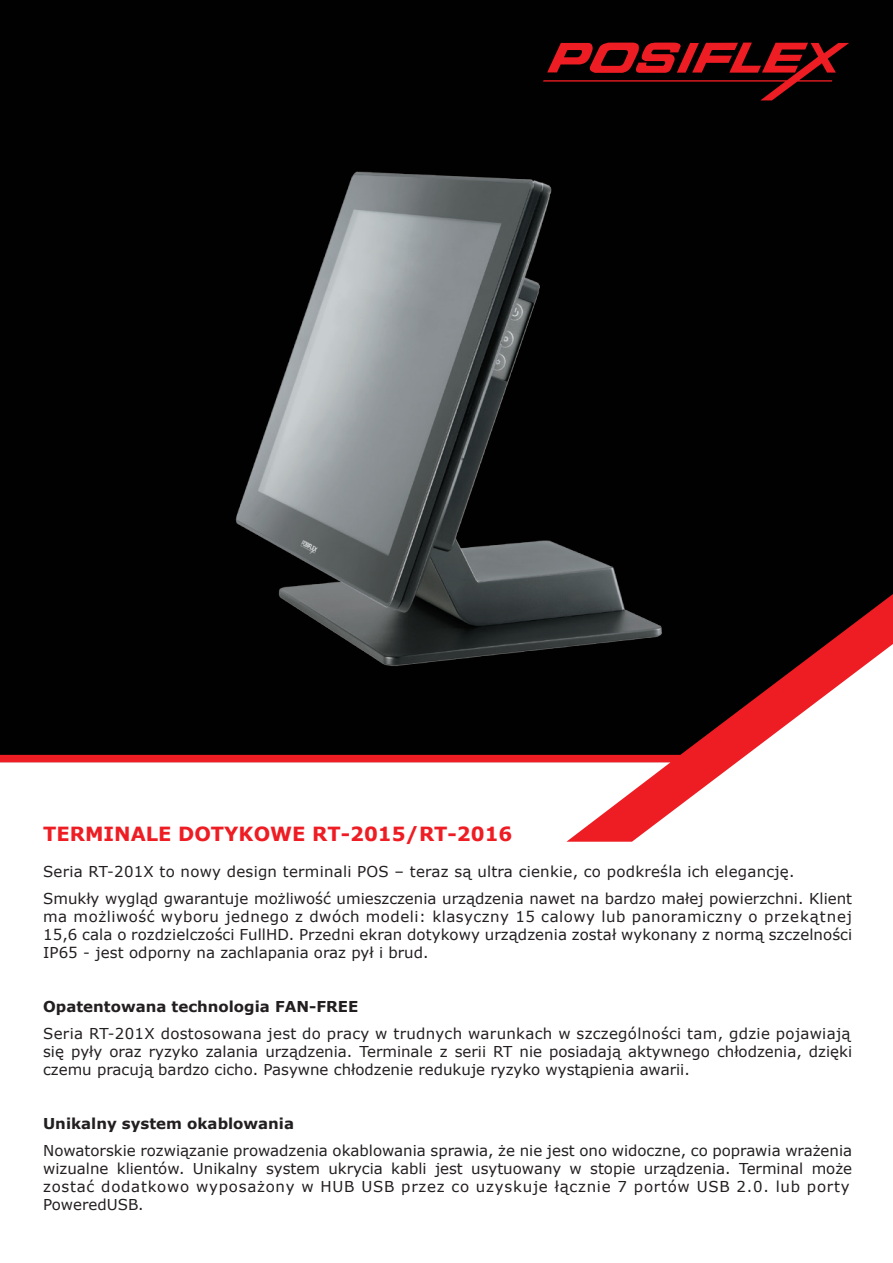
<style>
.page{position:relative;width:893px;height:1263px;background:#fff}
.page>*{position:absolute;margin:0;border:0;box-sizing:border-box;transform-origin:0 0}
.t1{font:700 19.5px "Verdana";color:#ee1d23}
.t2{font:15px/18px "Verdana";color:#231f20}
.t3{font:700 15px "Verdana";color:#231f20}
</style>
<div class="page">
<div style="left:0;top:0;width:893px;height:533px;background:#010101"></div>
<img style="left:196px;top:53px;width:501px;height:480px">
<svg style="left:543px;top:43px;width:306px;height:57px;background:#4c090b"></svg>
<svg style="left:0;top:533px;width:893px;height:309px;fill:#010101"></svg>
<h1 class="t1" style="left:43px;top:820px;width:471px">TERMINALE DOTYKOWE RT-2015/RT-2016</h1>
<p class="t2" style="left:43px;top:857px;width:810px;line-height:27px">Seria RT-201X to nowy design terminali POS – teraz są ultra cienkie, co podkreśla ich elegancję.<br>Smukły wygląd gwarantuje możliwość umieszczenia urządzenia nawet na bardzo małej powierzchni. Klient</p>
<p class="t2" style="left:43px;top:907px;width:811px;text-align:justify">ma możliwość wyboru jednego z dwóch modeli: klasyczny 15 calowy lub panoramiczny o przekątnej 15,6 cala o rozdzielczości FullHD. Przedni ekran dotykowy urządzenia został wykonany z normą szczelności IP65 - jest odporny na zachlapania oraz pył i brud.</p>
<p class="t3" style="left:43px;top:995px;width:317px">Opatentowana technologia FAN-FREE</p>
<p class="t2" style="left:43px;top:1024px;width:810px;text-align:justify">Seria RT-201X dostosowana jest do pracy w trudnych warunkach w szczególności tam, gdzie pojawiają się pyły oraz ryzyko zalania urządzenia. Terminale z serii RT nie posiadają aktywnego chłodzenia, dzięki czemu pracują bardzo cicho. Pasywne chłodzenie redukuje ryzyko wystąpienia awarii.</p>
<p class="t3" style="left:43px;top:1112px;width:252px">Unikalny system okablowania</p>
<p class="t2" style="left:43px;top:1141px;width:811px">Nowatorskie rozwiązanie prowadzenia okablowania sprawia, że nie jest ono widoczne, co poprawia wrażenia wizualne klientów. Unikalny system ukrycia kabli jest usytuowany w stopie urządzenia. Terminal może zostać dodatkowo wyposażony w HUB USB przez co uzyskuje łącznie 7 portów USB 2.0. lub porty PoweredUSB.</p>
</div>
